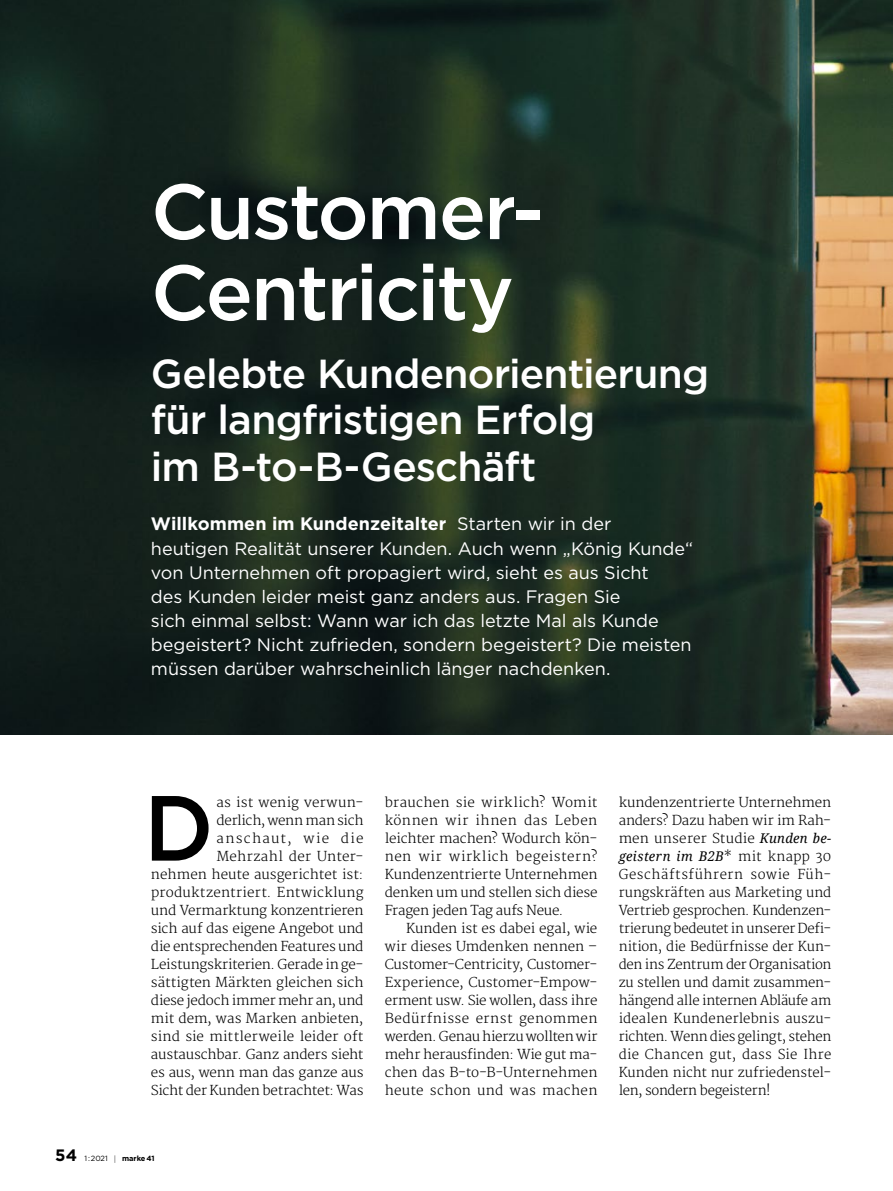
<style>
.page{position:relative;width:893px;height:1191px;background:#fff}
.page>*{position:absolute;margin:0;border:0;box-sizing:border-box;transform-origin:0 0}
.t1{font:500 92.25px "Gotham";color:#000}
.t2{font:500 78px/81px "Gotham";letter-spacing:-.03em;color:#fff}
.t3{font:500 40.5px/46.5px "Gotham";letter-spacing:-.02em;color:#fff}
.t4{font:18px/24px "Gotham";color:#fff}
.t5{font:300 13.35px/18px "Merriweather";letter-spacing:-.005em;color:#000;text-align:justify}
.t6{font:italic 13.35px "Droid Serif";letter-spacing:.03em;color:#000}
.t7{font:700 7.5px "Gotham";color:#000}
.s1{font-weight:700}
.s2{font-size:16.5px}
.s3{font-weight:400}
.s4{font-family:"Caecilia LT Std";font-weight:300}
.s5{font-family:"Droid Serif";font-weight:400;font-style:italic}
.s6{font-family:"Merriweather";font-weight:300;font-style:normal}
</style>
<div class="page">
<img style="left:0;top:0;width:893px;height:734px">
<h2 class="t2" style="left:151px;top:170px;width:394px">Customer-<br>Centricity</h2>
<h3 class="t3" style="left:151px;top:350px;width:560px">Gelebte Kundenorientierung für langfristigen Erfolg<br>im B-to-B-Geschäft</h3>
<p class="t4" style="left:151px;top:512px;width:544px"><span class="s1">Willkommen im Kundenzeitalter</span> Starten wir in der heutigen Realität unserer Kunden. Auch wenn „König Kunde“ von Unternehmen oft propagiert wird, sieht es aus Sicht<br>des Kunden leider meist ganz anders aus. Fragen Sie<br>sich einmal selbst: Wann war ich das letzte Mal als Kunde begeistert? Nicht zufrieden, sondern begeistert? Die meisten müssen darüber wahrscheinlich länger nachdenken.</p>
<p class="t5" style="left:151px;top:793px;width:214px;text-align:right">as ist wenig verwun-<br>derlich, wenn man sich anschaut, wie die<br>Mehrzahl der Unter-<br>nehmen heute ausgerichtet ist: produktzentriert. Entwicklung und Vermarktung konzentrieren sich auf das eigene Angebot und die entsprechenden Features und<br>Leistungskriterien. Gerade in ge&shy;sättigten Märkten gleichen sich diese jedoch immer mehr an, und mit dem, was Marken anbieten, sind sie mittlerweile leider oft austauschbar. Ganz anders sieht es aus, wenn man das ganze aus<br>Sicht der Kunden betrachtet: Was</p>
<p class="t5" style="left:385px;top:793px;width:214px">brauchen sie wirklich? Womit können wir ihnen das Leben leichter machen? Wodurch kön&shy;nen wir wirklich begeistern?<br>Kundenzentrierte Unternehmen denken um und stellen sich diese Fragen jeden Tag aufs Neue.</p>
<h1 class="t1" style="left:144px;top:772px;width:72px">D</h1>
<p class="t5" style="left:385px;top:919px;width:214px;text-indent:21px">Kunden ist es dabei egal, wie wir dieses Umdenken nennen – Customer-Centricity, Customer-Experience, Customer-Empow&shy;erment usw. Sie wollen, dass ihre Bedürfnisse ernst genommen werden. Genau hierzu wollten wir mehr herausfinden: Wie gut ma&shy;chen das B-to-B-Unternehmen heute schon und was machen</p>
<p class="t7" style="left:55px;top:1154px;width:101px"><span class="s2">54</span> <span class="s3">1:2021</span> <span class="s4">|</span> marke41</p>
<p class="t5" style="left:619px;top:793px;width:214px">kundenzentrierte Unternehmen anders? Dazu haben wir im Rah&shy;men unserer Studie <span class="s5">Kunden be-</span></p>
<p class="t6" style="left:619px;top:848px;width:214px">geistern im B2B<span class="s6">* mit knapp 30</span></p>
<p class="t5" style="left:619px;top:865px;width:214px">Geschäftsführern sowie Füh&shy;rungskräften aus Marketing und Vertrieb gesprochen. Kundenzen&shy;trierung bedeutet in unserer Defi&shy;nition, die Bedürfnisse der Kun&shy;den ins Zentrum der Organisation zu stellen und damit zusammen&shy;hängend alle internen Abläufe am idealen Kundenerlebnis auszu&shy;richten. Wenn dies gelingt, stehen die Chancen gut, dass Sie Ihre Kunden nicht nur zufriedenstel&shy;len, sondern begeistern!</p>
</div>
